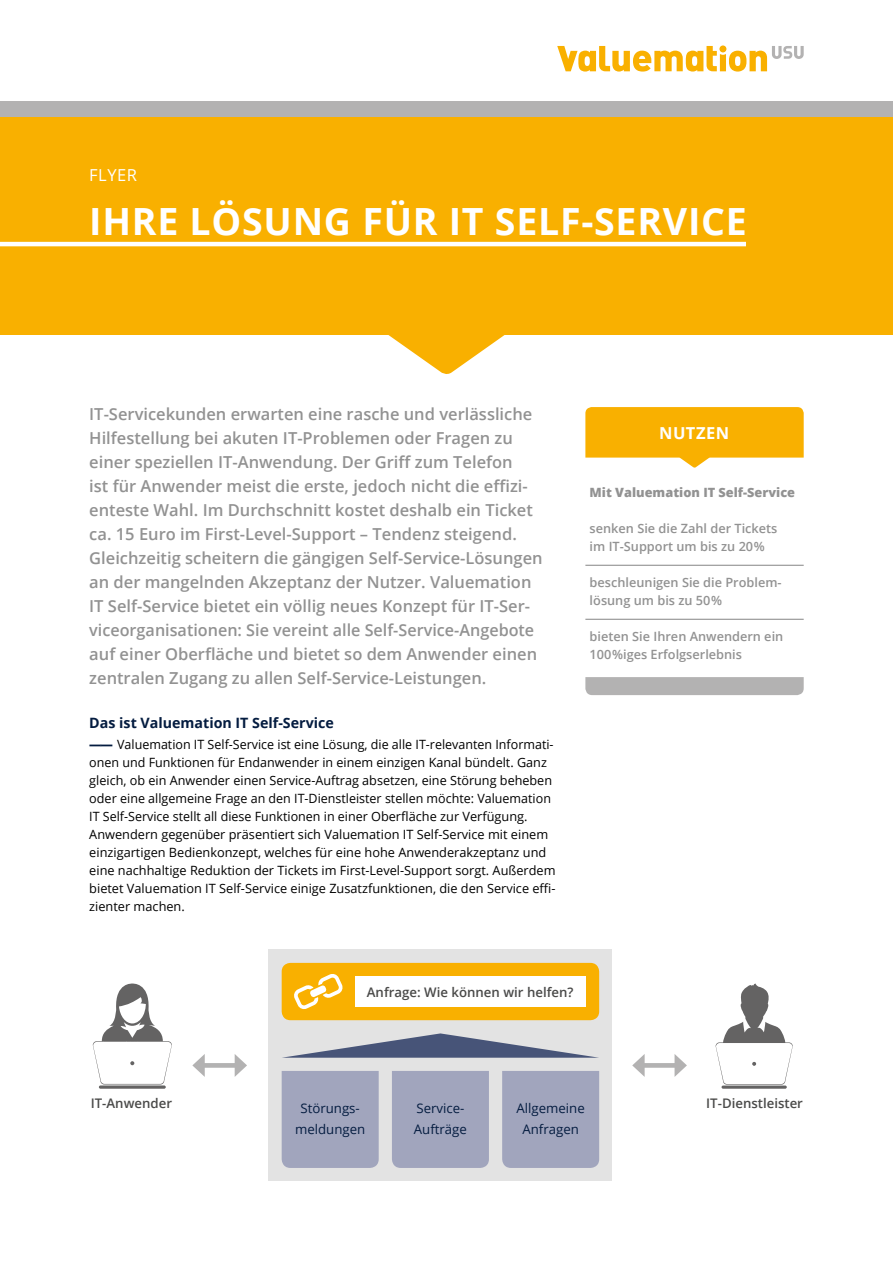
<style>
.page{position:relative;width:893px;height:1263px;background:#fff}
.page>*{position:absolute;margin:0;border:0;box-sizing:border-box;transform-origin:0 0}
.t1{font:700 37.5px "Open Sans";letter-spacing:.02em;color:#fff}
.Einleser{font:600 16.5px/24px "Open Sans";color:#929292}
.Infofasten_Head{font:700 16.5px "Open Sans";letter-spacing:.03em;color:#fff}
.t2{font:16.5px "Open Sans";letter-spacing:.03em;color:#fff}
.t3{font:700 14.25px "Open Sans";color:#041c40}
.t4{font:600 13.2px "Open Sans";color:#4a4a49}
.t5{font:13.2px/21px "Open Sans";color:#041c40;text-align:center}
.t6{font:12.75px/18px "Open Sans";color:#000}
.Text_mit_Absatzlinie{font:600 12.75px/18px "Open Sans";color:#929292}
.Text_mit_Absatzlinie-2{font:800 12.75px "Open Sans";color:#929292}
.s1{font-weight:800;color:#041c40}
</style>
<div class="page">
<div style="left:0;top:101px;width:893px;height:23px;background:#b3b2b2"></div>
<svg style="left:388px;top:335px;width:117px;height:39px"></svg>
<svg style="left:557px;top:46px;width:247px;height:26px"></svg>
<hr style="left:585px;top:565px;width:219px;height:1px;background:#929292">
<hr style="left:585px;top:619px;width:219px;height:1px;background:#929292">
<svg style="left:585px;top:407px;width:219px;height:61px"></svg>
<div style="left:585px;top:677px;width:219px;height:18px;background:#b3b2b2"></div>
<div style="left:268px;top:950px;width:344px;height:231px;background:#e3e3e3"></div>
<div style="left:200px;top:1063px;width:39px;height:5px;background:#b3b2b2"></div>
<svg style="left:192px;top:1054px;width:13px;height:23px"></svg>
<svg style="left:235px;top:1054px;width:12px;height:23px"></svg>
<div style="left:640px;top:1063px;width:39px;height:5px;background:#b3b2b2"></div>
<svg style="left:632px;top:1054px;width:13px;height:23px"></svg>
<svg style="left:675px;top:1054px;width:12px;height:23px"></svg>
<svg style="left:282px;top:1033px;width:317px;height:25px"></svg>
<div style="left:282px;top:1071px;width:97px;height:97px;background:#a1a5bd"></div>
<div style="left:392px;top:1071px;width:97px;height:97px;background:#a1a5bd"></div>
<div style="left:502px;top:1071px;width:97px;height:97px;background:#a1a5bd"></div>
<svg style="left:721px;top:1085px;width:66px;height:4px"></svg>
<svg style="left:716px;top:983px;width:77px;height:101px"></svg>
<svg style="left:99px;top:1085px;width:67px;height:4px"></svg>
<svg style="left:93px;top:983px;width:79px;height:101px"></svg>
<div style="left:282px;top:963px;width:317px;height:57px;background:#f9b000;border-radius:9px"></div>
<div style="left:355px;top:976px;width:230px;height:31px;background:#fff"></div>
<svg style="left:294px;top:974px;width:49px;height:35px"></svg>
<div style="left:0;top:118px;width:893px;height:217px;background:#f9b000"></div>
<hr style="left:0;top:242px;width:746px;height:4px;background:#fff">
<p class="t2" style="left:89px;top:164px;width:49px">FLYER</p>
<h1 class="t1" style="left:89px;top:195px;width:659px">IHRE LÖSUNG FÜR IT SELF-SERVICE</h1>
<p class="Einleser" style="left:89px;top:401px;width:455px">IT-Servicekunden erwarten eine rasche und verlässliche Hilfestellung bei akuten IT-Problemen oder Fragen zu einer speziellen IT-Anwendung. Der Griff zum Telefon<br>ist für Anwender meist die erste, jedoch nicht die effizi&shy;enteste Wahl. Im Durchschnitt kostet deshalb ein Ticket ca. 15 Euro im First-Level-Support – Tendenz steigend.<br>Gleichzeitig scheitern die gängigen Self-Service-Lösungen an der mangelnden Akzeptanz der Nutzer. Valuemation IT Self-Service bietet ein völlig neues Konzept für IT-Ser&shy;viceorganisationen: Sie vereint alle Self-Service-Angebote auf einer Oberfläche und bietet so dem Anwender einen zentralen Zugang zu allen Self-Service-Leistungen.</p>
<h2 class="t3" style="left:89px;top:713px;width:246px">Das ist Valuemation IT Self-Service</h2>
<p class="t6" style="left:89px;top:735px;width:468px"><span class="s1">――—</span>Valuemation IT Self-Service ist eine Lösung, die alle IT-relevanten Informati&shy;onen und Funktionen für Endanwender in einem einzigen Kanal bündelt. Ganz gleich, ob ein Anwender einen Service-Auftrag absetzen, eine Störung beheben oder eine allgemeine Frage an den IT-Dienstleister stellen möchte: Valuemation IT Self-Service stellt all diese Funktionen in einer Oberfläche zur Verfügung.<br>Anwendern gegenüber präsentiert sich Valuemation IT Self-Service mit einem einzigartigen Bedienkonzept, welches für eine hohe Anwenderakzeptanz und eine nachhaltige Reduktion der Tickets im First-Level-Support sorgt. Außerdem bietet Valuemation IT Self-Service einige Zusatzfunktionen, die den Service effi&shy;zienter machen.</p>
<p class="Infofasten_Head" style="left:659px;top:421px;width:72px">NUTZEN</p>
<p class="Text_mit_Absatzlinie-2" style="left:590px;top:483px;width:207px">Mit Valuemation IT Self-Service</p>
<p class="Text_mit_Absatzlinie" style="left:590px;top:519px;width:189px">senken Sie die Zahl der Tickets im IT-Support um bis zu 20%</p>
<p class="Text_mit_Absatzlinie" style="left:590px;top:573px;width:193px">beschleunigen Sie die Problem&shy;lösung um bis zu 50%</p>
<p class="Text_mit_Absatzlinie" style="left:590px;top:627px;width:195px">bieten Sie Ihren Anwendern ein<br>100%iges Erfolgserlebnis</p>
<p class="t4" style="left:367px;top:983px;width:208px">Anfrage: Wie können wir helfen?</p>
<p class="t4" style="left:91px;top:1094px;width:83px">IT-Anwender</p>
<p class="t5" style="left:295px;top:1097px;width:72px">Störungs&shy;meldungen</p>
<p class="t5" style="left:414px;top:1097px;width:55px;text-align:left">Service-<br>Aufträge</p>
<p class="t5" style="left:516px;top:1097px;width:70px">Allgemeine<br>Anfragen</p>
<p class="t4" style="left:706px;top:1094px;width:98px">IT-Dienstleister</p>
</div>
